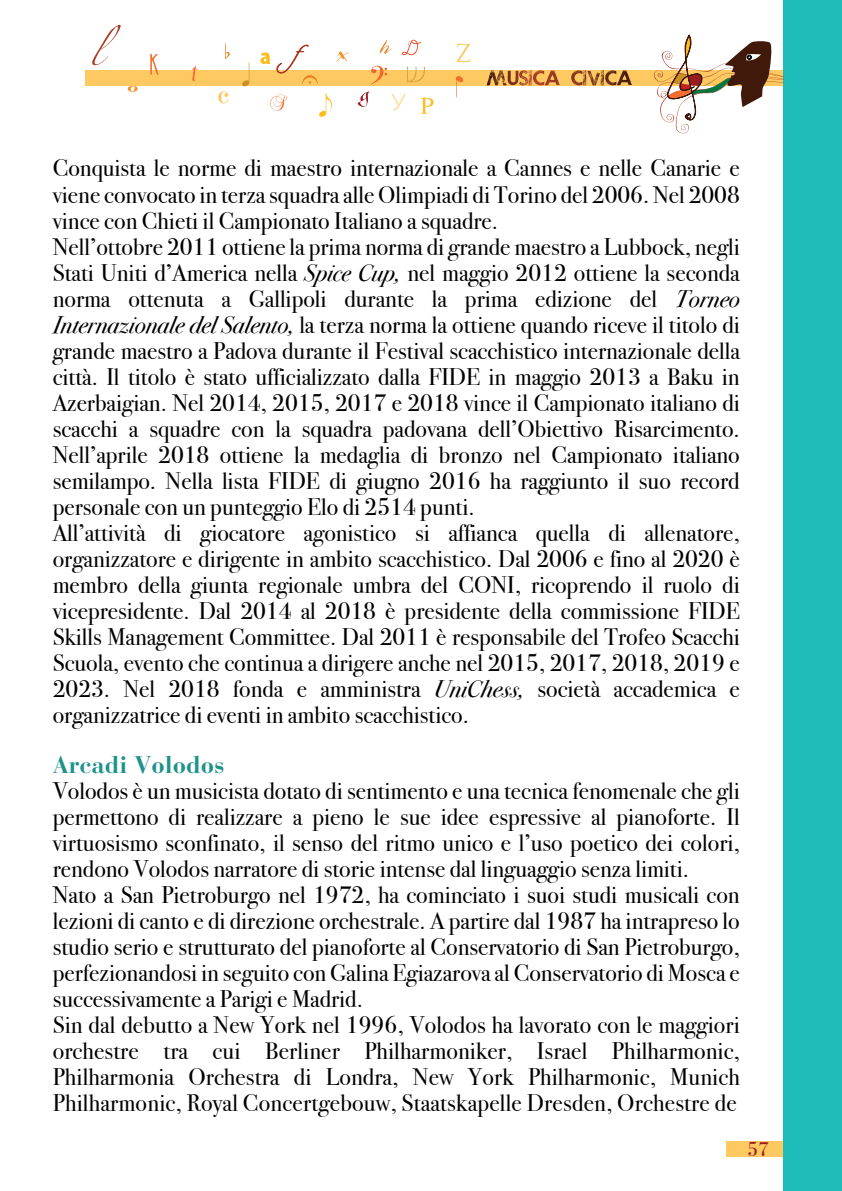
<style>
.page{position:relative;width:842px;height:1191px;background:#fff}
.page>*{position:absolute;margin:0;border:0;box-sizing:border-box;transform-origin:0 0}
.t1{font:24px/26px "Bodoni Svty Two ITCTT";color:#000001}
.t2{font:700 24px "Bauer Bodoni Std";color:#20928c}
.t3{font:20px "Bodoni Svty Two ITCTT";color:#991b20}
.s1{font-style:italic}
</style>
<div class="page">
<div style="left:726px;top:1141px;width:116px;height:15px;background:#fec961"></div>
<svg style="left:85px;top:70px;width:567px;height:15px;fill:#fec961"></svg>
<svg style="left:421px;top:98px;width:12px;height:16px"></svg>
<svg style="left:218px;top:91px;width:10px;height:12px"></svg>
<svg style="left:319px;top:93px;width:13px;height:24px"></svg>
<svg style="left:225px;top:43px;width:5px;height:17px"></svg>
<svg style="left:128px;top:86px;width:10px;height:6px"></svg>
<svg style="left:242px;top:62px;width:7px;height:24px"></svg>
<svg style="left:456px;top:76px;width:7px;height:21px"></svg>
<svg style="left:370px;top:66px;width:17px;height:19px"></svg>
<svg style="left:276px;top:44px;width:42px;height:40px"></svg>
<svg style="left:402px;top:40px;width:19px;height:15px"></svg>
<svg style="left:358px;top:91px;width:12px;height:16px"></svg>
<svg style="left:260px;top:52px;width:10px;height:12px"></svg>
<svg style="left:150px;top:54px;width:9px;height:21px"></svg>
<svg style="left:391px;top:94px;width:15px;height:17px"></svg>
<svg style="left:270px;top:94px;width:17px;height:17px"></svg>
<svg style="left:192px;top:65px;width:6px;height:16px"></svg>
<svg style="left:336px;top:51px;width:12px;height:11px"></svg>
<svg style="left:456px;top:44px;width:14px;height:18px"></svg>
<svg style="left:407px;top:67px;width:18px;height:17px"></svg>
<svg style="left:92px;top:25px;width:29px;height:40px"></svg>
<svg style="left:380px;top:40px;width:11px;height:14px"></svg>
<svg style="left:530px;top:70px;width:74px;height:2px"></svg>
<div style="left:784px;top:0;width:58px;height:1191px;background:#1dbcb8"></div>
<svg style="left:652px;top:35px;width:132px;height:99px"></svg>
<p class="t1" style="left:53px;top:153px;width:689px">Conquista le norme di maestro internazionale a Cannes e nelle Canarie e viene convocato in terza squadra alle Olimpiadi di Torino del 2006. Nel 2008 vince con Chieti il Campionato Italiano a squadre.<br>Nell’ottobre 2011 ottiene la prima norma di grande maestro a Lubbock, negli Stati Uniti d’America nella <span class="s1">Spice Cup,</span> nel maggio 2012 ottiene la seconda norma ottenuta a Gallipoli durante la prima edizione del <span class="s1">Torneo Internazionale del Salento,</span> la terza norma la ottiene quando riceve il titolo di grande maestro a Padova durante il Festival scacchistico internazionale della città. Il titolo è stato ufficializzato dalla FIDE in maggio 2013 a Baku in Azerbaigian. Nel 2014, 2015, 2017 e 2018 vince il Campionato italiano di scacchi a squadre con la squadra padovana dell’Obiettivo Risarcimento.<br>Nell’aprile 2018 ottiene la medaglia di bronzo nel Campionato italiano semilampo. Nella lista FIDE di giugno 2016 ha raggiunto il suo record personale con un punteggio Elo di 2514 punti.<br>All’attività di giocatore agonistico si affianca quella di allenatore, organizzatore e dirigente in ambito scacchistico. Dal 2006 e fino al 2020 è membro della giunta regionale umbra del CONI, ricoprendo il ruolo di vicepresidente. Dal 2014 al 2018 è presidente della commissione FIDE Skills Management Committee. Dal 2011 è responsabile del Trofeo Scacchi Scuola, evento che continua a dirigere anche nel 2015, 2017, 2018, 2019 e 2023. Nel 2018 fonda e amministra <span class="s1">UniChess,</span> società accademica e organizzatrice di eventi in ambito scacchistico.</p>
<p class="t2" style="left:53px;top:750px;width:174px">Arcadi Volodos</p>
<p class="t1" style="left:53px;top:775px;width:689px">Volodos è un musicista dotato di sentimento e una tecnica fenomenale che gli permettono di realizzare a pieno le sue idee espressive al pianoforte. Il virtuosismo sconfinato, il senso del ritmo unico e l’uso poetico dei colori, rendono Volodos narratore di storie intense dal linguaggio senza limiti.<br>Nato a San Pietroburgo nel 1972, ha cominciato i suoi studi musicali con lezioni di canto e di direzione orchestrale. A partire dal 1987 ha intrapreso lo studio serio e strutturato del pianoforte al Conservatorio di San Pietroburgo, perfezionandosi in seguito con Galina Egiazarova al Conservatorio di Mosca e successivamente a Parigi e Madrid.<br>Sin dal debutto a New York nel 1996, Volodos ha lavorato con le maggiori orchestre tra cui Berliner Philharmoniker, Israel Philharmonic, Philharmonia Orchestra di Londra, New York Philharmonic, Munich Philharmonic, Royal Concertgebouw, Staatskapelle Dresden, Orchestre de</p>
<p class="t3" style="left:747px;top:1132px;width:23px">57</p>
</div>
